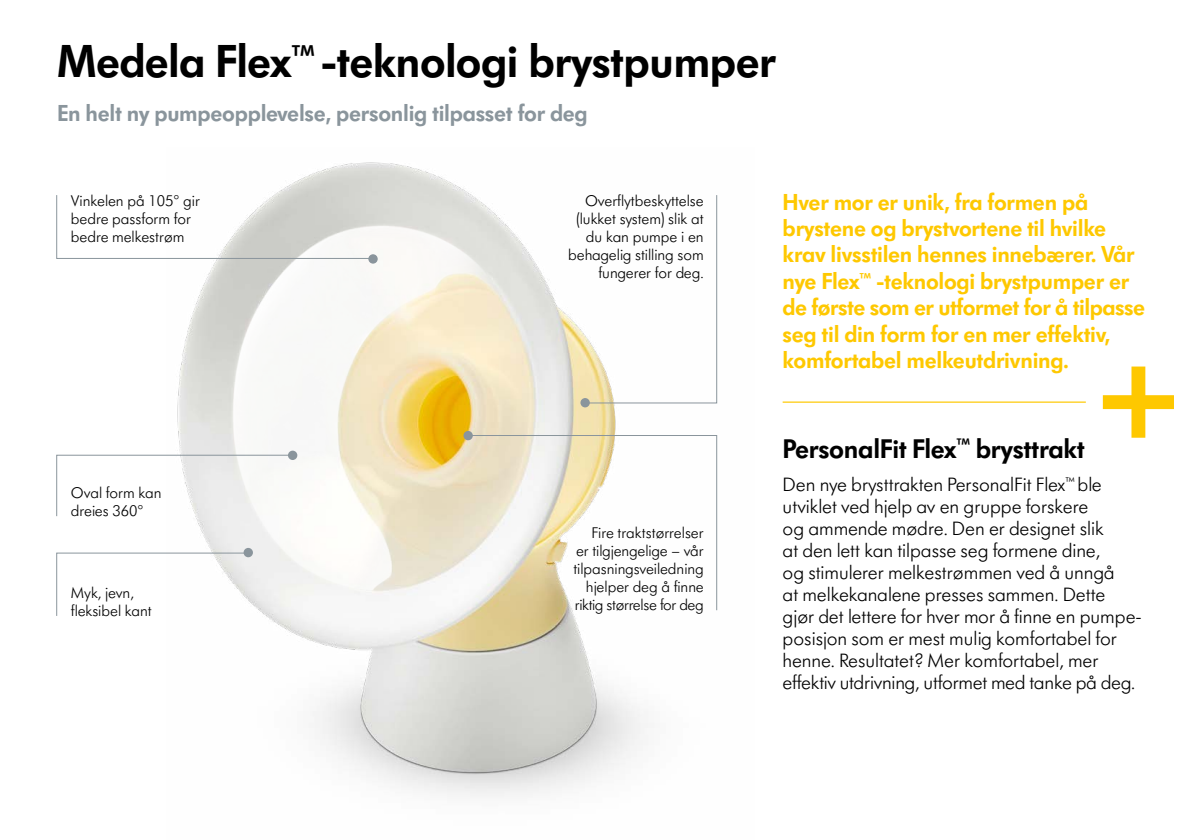
<style>
.page{position:relative;width:1191px;height:840px;background:#fff}
.page>*{position:absolute;margin:0;border:0;box-sizing:border-box;transform-origin:0 0}
.t1{font:600 48px "Futura SB Medela";letter-spacing:-.01em;color:#000}
.t2{font:600 28px "Futura SB Medela";letter-spacing:-.01em;color:#000}
.t3{font:600 24px/26.4px "Futura SB Medela";letter-spacing:-.01em;color:#fec800}
.t4{font:600 24px "Futura SB Medela";letter-spacing:-.01em;color:#8a959c}
.t5{font:300 20px/22px "Futura SB Medela";color:#000}
.t6{font:300 16px/18px "Futura SB Medela";color:#000}
</style>
<div class="page">
<img style="left:177px;top:162px;width:541px;height:635px">
<hr style="left:782px;top:401px;width:303px;height:1px;background:#fec800">
<div style="left:1102px;top:395px;width:72px;height:14px;background:#fec800"></div>
<div style="left:1131px;top:366px;width:14px;height:71px;background:#fec800"></div>
<svg style="left:584px;top:194px;width:133px;height:210px"></svg>
<svg style="left:468px;top:434px;width:249px;height:177px"></svg>
<svg style="left:56px;top:194px;width:318px;height:65px"></svg>
<svg style="left:56px;top:454px;width:238px;height:63px"></svg>
<svg style="left:56px;top:551px;width:195px;height:65px"></svg>
<div style="left:368px;top:254px;width:10px;height:9px;background:#8a959c;border-radius:50%"></div>
<div style="left:243px;top:547px;width:10px;height:10px;background:#8a959c;border-radius:50%"></div>
<div style="left:288px;top:450px;width:9px;height:9px;background:#8a959c;border-radius:50%"></div>
<svg style="left:463px;top:430px;width:10px;height:10px"></svg>
<div style="left:580px;top:398px;width:10px;height:9px;background:#8a959c;border-radius:50%"></div>
<h1 class="t1" style="left:57px;top:32px;width:721px">Medela Flex<sup>™</sup> -teknologi brystpumper</h1>
<p class="t4" style="left:57px;top:98px;width:532px">En helt ny pumpeopplevelse, personlig tilpasset for deg</p>
<p class="t6" style="left:71px;top:191px;width:130px">Vinkelen på 105° gir bedre passform for bedre melkestrøm</p>
<p class="t6" style="left:71px;top:483px;width:92px">Oval form kan dreies 360°</p>
<p class="t6" style="left:71px;top:583px;width:83px">Myk, jevn, fleksibel kant</p>
<p class="t6" style="left:568px;top:191px;width:137px;text-align:right">Overflytbeskyttelse (lukket system) slik at du kan pumpe i en behagelig stilling som fungerer for deg.</p>
<p class="t6" style="left:573px;top:523px;width:132px;text-align:right">Fire traktstørrelser<br>er tilgjengelige – vår tilpasningsveiledning hjelper deg å finne riktig størrelse for deg</p>
<p class="t3" style="left:782px;top:188px;width:364px">Hver mor er unik, fra formen på brystene og brystvortene til hvilke krav livsstilen hennes innebærer. Vår nye Flex<sup>™</sup> -teknologi brystpumper er de første som er utformet for å tilpasse seg til din form for en mer effektiv, komfortabel melkeutdrivning.</p>
<h2 class="t2" style="left:782px;top:431px;width:304px">PersonalFit Flex<sup>™</sup> brysttrakt</h2>
<p class="t5" style="left:782px;top:473px;width:361px">Den nye brysttrakten PersonalFit Flex<sup>™</sup> ble utviklet ved hjelp av en gruppe forskere<br>og ammende mødre. Den er designet slik<br>at den lett kan tilpasse seg formene dine,<br>og stimulerer melkestrømmen ved å unngå<br>at melkekanalene presses sammen. Dette gjør det lettere for hver mor å finne en pumpe&shy;posisjon som er mest mulig komfortabel for henne. Resultatet? Mer komfortabel, mer effektiv utdrivning, utformet med tanke på deg.</p>
</div>
